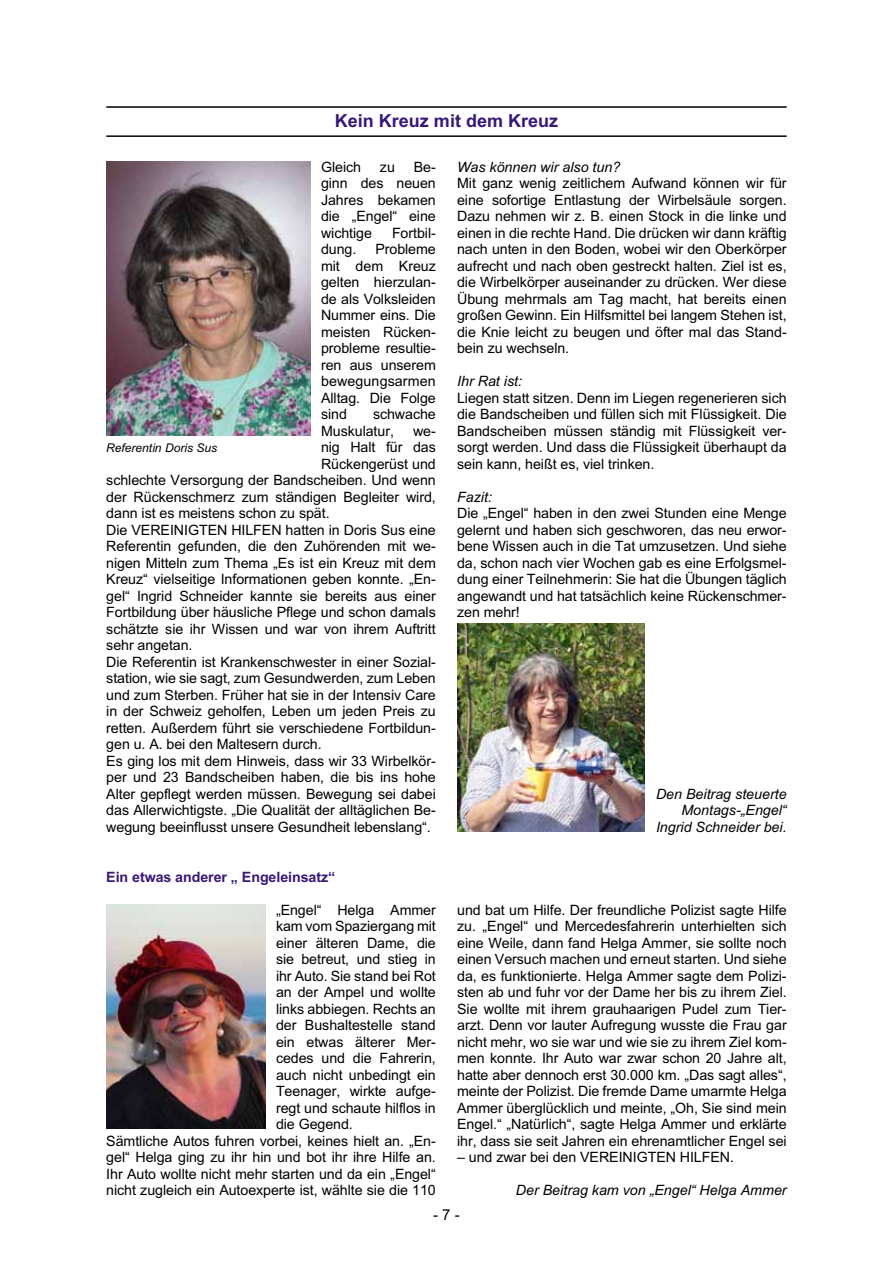
<style>
.page{position:relative;width:893px;height:1263px;background:#fff}
.page>*{position:absolute;margin:0;border:0;box-sizing:border-box;transform-origin:0 0}
.t1{font:700 18px "Arial";color:#381778}
.t2{font:15px "Arial";color:#000}
.t3{font:14.25px/16.5px "Arial";letter-spacing:-.005em;color:#000;text-align:justify}
.t4{font:italic 14.25px/16.5px "Arial";color:#000;text-align:right}
.t5{font:700 14.25px "Arial";letter-spacing:-.005em;color:#381778}
.t6{font:italic 12px "Arial";color:#000}
</style>
<div class="page">
<hr style="left:106px;top:106px;width:681px;height:2px;background:#000">
<hr style="left:106px;top:135px;width:681px;height:2px;background:#000">
<img style="left:106px;top:162px;width:204px;height:274px">
<img style="left:106px;top:904px;width:159px;height:225px">
<img style="left:457px;top:624px;width:187px;height:208px">
<p class="t1" style="left:335px;top:111px;width:225px">Kein Kreuz mit dem Kreuz</p>
<p class="t3" style="left:321px;top:159px;width:42px">Gleich</p>
<p class="t3" style="left:380px;top:159px;width:16px">zu</p>
<p class="t4" style="left:457px;top:159px;width:165px">Was können wir also tun?</p>
<p class="t3" style="left:457px;top:175px;width:331px">Mit ganz wenig zeitlichem Aufwand können wir für eine sofortige Entlastung der Wirbelsäule sorgen.<br>Dazu nehmen wir z. B. einen Stock in die linke und einen in die rechte Hand. Die drücken wir dann kräftig nach unten in den Boden, wobei wir den Oberkörper aufrecht und nach oben gestreckt halten. Ziel ist es, die Wirbelkörper auseinander zu drücken. Wer diese Übung mehrmals am Tag macht, hat bereits einen großen Gewinn. Ein Hilfsmittel bei langem Stehen ist, die Knie leicht zu beugen und öfter mal das Stand&shy;bein zu wechseln.</p>
<p class="t4" style="left:457px;top:373px;width:66px">Ihr Rat ist:</p>
<p class="t3" style="left:457px;top:390px;width:331px">Liegen statt sitzen. Denn im Liegen regenerieren sich die Bandscheiben und füllen sich mit Flüssigkeit. Die Bandscheiben müssen ständig mit Flüssigkeit ver&shy;sorgt werden. Und dass die Flüssigkeit überhaupt da sein kann, heißt es, viel trinken.</p>
<p class="t4" style="left:457px;top:489px;width:36px">Fazit:</p>
<p class="t3" style="left:457px;top:505px;width:331px">Die „Engel“ haben in den zwei Stunden eine Menge gelernt und haben sich geschworen, das neu erwor&shy;bene Wissen auch in die Tat umzusetzen. Und siehe da, schon nach vier Wochen gab es eine Erfolgsmel&shy;dung einer Teilnehmerin: Sie hat die Übungen täglich angewandt und hat tatsächlich keine Rückenschmer&shy;zen mehr!</p>
<p class="t3" style="left:321px;top:159px;width:116px;text-indent:93px">Be&shy;ginn des neuen Jahres bekamen die „Engel“ eine wichtige</p>
<p class="t3" style="left:392px;top:225px;width:45px">Fortbil-</p>
<p class="t3" style="left:321px;top:241px;width:116px;text-indent:54px">Probleme mit dem Kreuz gelten hierzulan&shy;de als Volksleiden Nummer eins. Die meisten Rücken&shy;probleme resultie&shy;ren aus unserem bewegungsarmen Alltag. Die Folge sind</p>
<p class="t3" style="left:321px;top:241px;width:37px">dung.</p>
<p class="t3" style="left:321px;top:406px;width:116px;text-indent:52px">schwache<br>Muskulatur,</p>
<p class="t3" style="left:413px;top:423px;width:24px">we-</p>
<p class="t3" style="left:321px;top:439px;width:116px">nig Halt für das</p>
<p class="t3" style="left:321px;top:456px;width:116px">Rückengerüst und</p>
<p class="t3" style="left:106px;top:472px;width:331px">schlechte Versorgung der Bandscheiben. Und wenn</p>
<p class="t3" style="left:106px;top:489px;width:331px">der Rückenschmerz zum ständigen Begleiter wird,</p>
<p class="t3" style="left:106px;top:505px;width:225px">dann ist es meistens schon zu spät.</p>
<p class="t3" style="left:106px;top:522px;width:331px">Die VEREINIGTEN HILFEN hatten in Doris Sus eine</p>
<p class="t3" style="left:106px;top:538px;width:331px">Referentin gefunden, die den Zuhörenden mit we-</p>
<p class="t3" style="left:106px;top:555px;width:331px">nigen Mitteln zum Thema „Es ist ein Kreuz mit dem</p>
<p class="t3" style="left:106px;top:571px;width:331px">Kreuz“ vielseitige Informationen geben konnte. „En-</p>
<p class="t3" style="left:106px;top:588px;width:331px">gel“ Ingrid Schneider kannte sie bereits aus einer</p>
<p class="t3" style="left:106px;top:604px;width:331px">Fortbildung über häusliche Pflege und schon damals</p>
<p class="t3" style="left:106px;top:621px;width:331px">schätzte sie ihr Wissen und war von ihrem Auftritt</p>
<p class="t3" style="left:106px;top:637px;width:88px">sehr angetan.</p>
<p class="t3" style="left:106px;top:654px;width:331px">Die Referentin ist Krankenschwester in einer Sozial-</p>
<p class="t3" style="left:106px;top:670px;width:331px">station, wie sie sagt, zum Gesundwerden, zum Leben</p>
<p class="t3" style="left:106px;top:687px;width:331px">und zum Sterben. Früher hat sie in der Intensiv Care</p>
<p class="t3" style="left:106px;top:703px;width:331px">in der Schweiz geholfen, Leben um jeden Preis zu</p>
<p class="t3" style="left:106px;top:720px;width:331px">retten. Außerdem führt sie verschiedene Fortbildun-</p>
<p class="t3" style="left:106px;top:736px;width:217px">gen u. A. bei den Maltesern durch.</p>
<p class="t3" style="left:106px;top:753px;width:331px">Es ging los mit dem Hinweis, dass wir 33 Wirbelkör-</p>
<p class="t3" style="left:106px;top:769px;width:331px">per und 23 Bandscheiben haben, die bis ins hohe</p>
<p class="t3" style="left:106px;top:786px;width:331px">Alter gepflegt werden müssen. Bewegung sei dabei</p>
<p class="t3" style="left:106px;top:802px;width:331px">das Allerwichtigste. „Die Qualität der alltäglichen Be-</p>
<p class="t3" style="left:106px;top:819px;width:326px">wegung beeinflusst unsere Gesundheit lebenslang“.</p>
<p class="t6" style="left:106px;top:442px;width:112px">Referentin Doris Sus</p>
<p class="t4" style="left:656px;top:786px;width:132px">Den Beitrag steuerte<br>Montags-„Engel“<br>Ingrid Schneider bei.</p>
<p class="t5" style="left:106px;top:869px;width:230px">Ein etwas anderer „ Engeleinsatz“</p>
<p class="t3" style="left:276px;top:901px;width:161px">„Engel“ Helga Ammer</p>
<p class="t3" style="left:276px;top:918px;width:161px">kam vom Spaziergang mit</p>
<p class="t3" style="left:276px;top:934px;width:161px">einer älteren Dame, die</p>
<p class="t3" style="left:276px;top:951px;width:161px">sie betreut, und stieg in</p>
<p class="t3" style="left:276px;top:967px;width:161px">ihr Auto. Sie stand bei Rot</p>
<p class="t3" style="left:276px;top:984px;width:161px">an der Ampel und wollte</p>
<p class="t3" style="left:276px;top:1000px;width:161px">links abbiegen. Rechts an</p>
<p class="t3" style="left:276px;top:1017px;width:161px">der Bushaltestelle stand</p>
<p class="t3" style="left:276px;top:1033px;width:161px">ein etwas älterer Mer-</p>
<p class="t3" style="left:276px;top:1050px;width:161px">cedes und die Fahrerin,</p>
<p class="t3" style="left:276px;top:1066px;width:161px">auch nicht unbedingt ein</p>
<p class="t3" style="left:276px;top:1083px;width:161px">Teenager, wirkte aufge-</p>
<p class="t3" style="left:276px;top:1099px;width:161px">regt und schaute hilflos in</p>
<p class="t3" style="left:276px;top:1116px;width:78px">die Gegend.</p>
<p class="t3" style="left:106px;top:1132px;width:331px">Sämtliche Autos fuhren vorbei, keines hielt an. „En-</p>
<p class="t3" style="left:106px;top:1149px;width:331px">gel“ Helga ging zu ihr hin und bot ihr ihre Hilfe an.</p>
<p class="t3" style="left:106px;top:1165px;width:331px">Ihr Auto wollte nicht mehr starten und da ein „Engel“</p>
<p class="t3" style="left:106px;top:1182px;width:331px">nicht zugleich ein Autoexperte ist, wählte sie die 110</p>
<p class="t3" style="left:457px;top:901px;width:331px">und bat um Hilfe. Der freundliche Polizist sagte Hilfe zu. „Engel“ und Mercedesfahrerin unterhielten sich eine Weile, dann fand Helga Ammer, sie sollte noch einen Versuch machen und erneut starten. Und siehe da, es funktionierte. Helga Ammer sagte dem Polizi&shy;sten ab und fuhr vor der Dame her bis zu ihrem Ziel.<br>Sie wollte mit ihrem grauhaarigen Pudel zum Tier&shy;arzt. Denn vor lauter Aufregung wusste die Frau gar nicht mehr, wo sie war und wie sie zu ihrem Ziel kom&shy;men konnte. Ihr Auto war zwar schon 20 Jahre alt, hatte aber dennoch erst 30.000 km. „Das sagt alles“, meinte der Polizist. Die fremde Dame umarmte Helga Ammer überglücklich und meinte, „Oh, Sie sind mein Engel.“ „Natürlich“, sagte Helga Ammer und erklärte ihr, dass sie seit Jahren ein ehrenamtlicher Engel sei</p>
<p class="t3" style="left:457px;top:1149px;width:278px">– und zwar bei den VEREINIGTEN HILFEN.</p>
<p class="t4" style="left:516px;top:1182px;width:272px">Der Beitrag kam von „Engel“ Helga Ammer</p>
<p class="t2" style="left:433px;top:1207px;width:28px">- 7 -</p>
</div>
